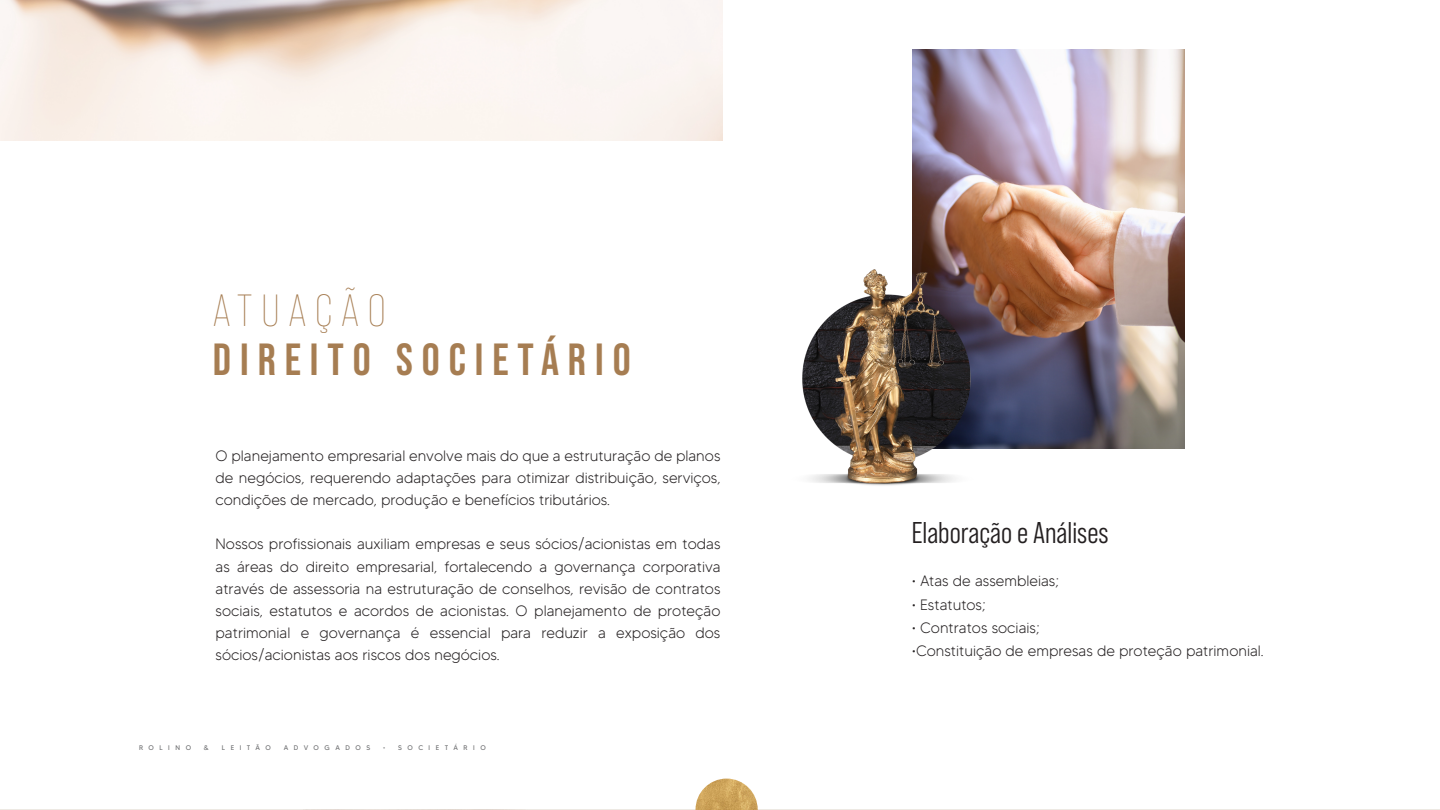
<style>
.page{position:relative;width:1440px;height:810px;background:#fff}
.page>*{position:absolute;margin:0;border:0;box-sizing:border-box;transform-origin:0 0}
.t1{font:700 45px "Bebas Neue Pro";letter-spacing:.2em;color:#a67d52}
.t2{font:300 45px "Bebas Neue Pro";letter-spacing:.195em;color:#a67d52}
.t3{font:30px "Bebas Neue Pro Middle";color:#231f20}
.t4{font:300 15px/22.2px "MADETOMMY";color:#231f20;text-align:justify}
.t5{font:6.75px "MADETOMMY";letter-spacing:.82em;color:#6d6e70}
</style>
<div class="page">
<img style="left:0;top:0;width:722px;height:141px">
<img style="left:913px;top:50px;width:271px;height:399px">
<img style="left:802px;top:269px;width:178px;height:217px">
<img style="left:696px;top:779px;width:62px;height:31px">
<h1 class="t2" style="left:213px;top:286px;width:175px">ATUAÇÃO</h1>
<h1 class="t1" style="left:213px;top:334px;width:419px">DIREITO SOCIETÁRIO</h1>
<p class="t4" style="left:216px;top:444px;width:506px">O planejamento empresarial envolve mais do que a estruturação de planos de negócios, requerendo adaptações para otimizar distribuição, serviços, condições de mercado, produção e benefícios tributários.</p>
<p class="t4" style="left:216px;top:533px;width:506px">Nossos profissionais auxiliam empresas e seus sócios/acionistas em todas as áreas do direito empresarial, fortalecendo a governança corporativa através de assessoria na estruturação de conselhos, revisão de contratos sociais, estatutos e acordos de acionistas. O planejamento de proteção patrimonial e governança é essencial para reduzir a exposição dos sócios/acionistas aos riscos dos negócios.</p>
<p class="t5" style="left:139px;top:744px;width:54px">ROLINO</p>
<p class="t5" style="left:204px;top:744px;width:6px">&amp;</p>
<p class="t5" style="left:222px;top:744px;width:51px">LEITÃO</p>
<p class="t5" style="left:284px;top:744px;width:88px">ADVOGADOS</p>
<p class="t5" style="left:383px;top:744px;width:104px">• SOCIETÁRIO</p>
<h2 class="t3" style="left:912px;top:515px;width:198px">Elaboração e Análises</h2>
<p class="t4" style="left:912px;top:570px;width:149px">• Atas de assembleias;</p>
<p class="t4" style="left:912px;top:593px;width:76px">• Estatutos;</p>
<p class="t4" style="left:912px;top:617px;width:130px">• Contratos sociais;</p>
<p class="t4" style="left:912px;top:640px;width:353px">•Constituição de empresas de proteção patrimonial.</p>
</div>
